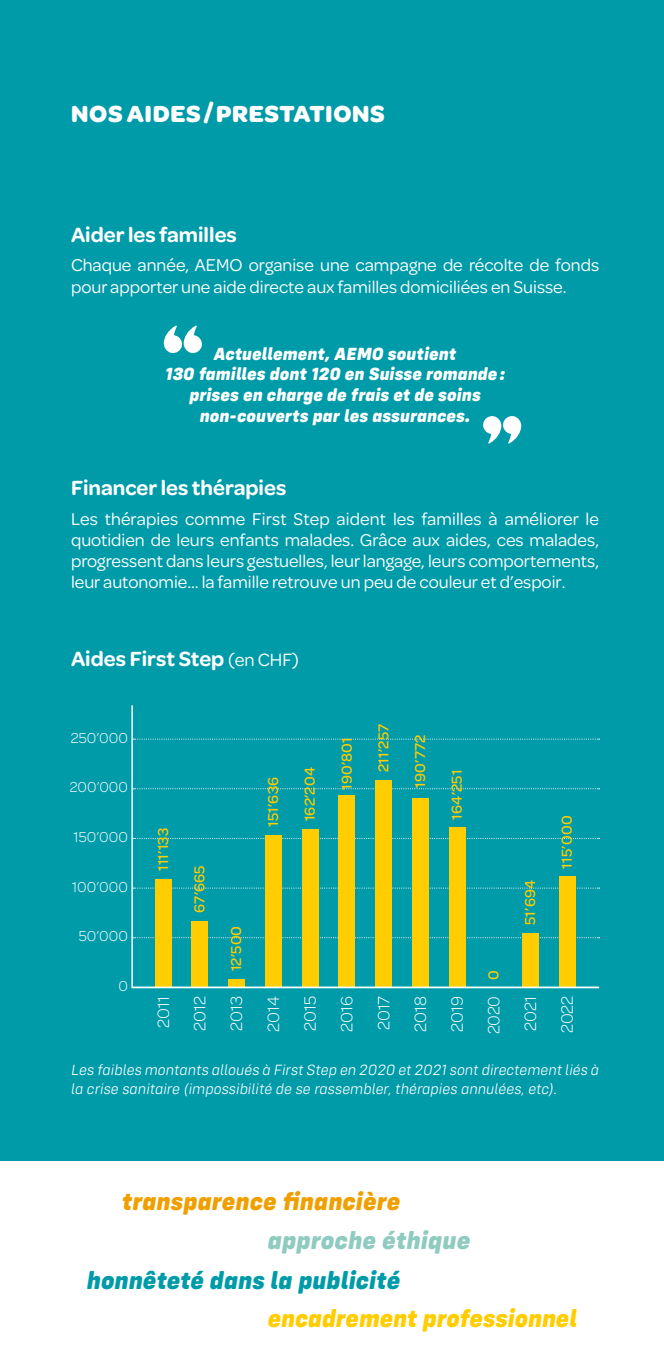
<style>
.page{position:relative;width:664px;height:1361px;background:#fff}
.page>*{position:absolute;margin:0;border:0;box-sizing:border-box;transform-origin:0 0}
.t1{font:italic 800 25.65px "Config Rounded";letter-spacing:-.005em;color:#ffcd00}
.t2{font:italic 800 25.65px "Config Rounded";color:#009ba9}
.t3{font:italic 800 25.65px "Config Rounded";letter-spacing:.005em;color:#efa000}
.t4{font:italic 800 25.65px "Config Rounded";letter-spacing:.005em;color:#90cbc2}
.t5{font:700 24.75px "Omnes";letter-spacing:.025em;color:#fff}
.t6{font:600 21.9px "Omnes";color:#fff}
.t7{font:18.3px/21.1px "Omnes";color:#fff}
.t8{font:italic 800 18.3px/20.9px "Config Rounded";color:#fff;text-align:center}
.t9{font:300 17.55px "Omnes";color:#fff}
.t10{font:italic 300 15.3px/18.8px "Config Rounded";color:#fff}
.t11{font:500 15.3px "Omnes";letter-spacing:.01em;color:#ffcd00}
.t12{font:300 15.3px "Omnes";color:#fff}
.s1{font-weight:400;font-size:18.9px}
.s2{font-weight:500;font-size:15.3px;color:#ffcd00}
</style>
<div class="page">
<div style="left:0;top:0;width:663px;height:1160px;background:#009ba9"></div>
<svg style="left:483px;top:416px;width:38px;height:28px"></svg>
<svg style="left:163px;top:325px;width:39px;height:29px"></svg>
<svg style="left:133px;top:937px;width:466px;height:1px"></svg>
<svg style="left:133px;top:887px;width:466px;height:1px"></svg>
<svg style="left:133px;top:838px;width:466px;height:1px"></svg>
<svg style="left:133px;top:788px;width:466px;height:1px"></svg>
<svg style="left:133px;top:738px;width:466px;height:1px"></svg>
<hr style="left:131px;top:705px;width:2px;height:283px;background:#fff">
<div style="left:522px;top:933px;width:16px;height:54px;background:#ffcd00"></div>
<div style="left:448px;top:828px;width:17px;height:159px;background:#ffcd00"></div>
<div style="left:412px;top:798px;width:16px;height:189px;background:#ffcd00"></div>
<div style="left:375px;top:780px;width:17px;height:207px;background:#ffcd00"></div>
<div style="left:338px;top:796px;width:17px;height:191px;background:#ffcd00"></div>
<div style="left:302px;top:829px;width:16px;height:158px;background:#ffcd00"></div>
<div style="left:265px;top:835px;width:16px;height:152px;background:#ffcd00"></div>
<div style="left:228px;top:979px;width:17px;height:8px;background:#ffcd00"></div>
<div style="left:191px;top:921px;width:17px;height:66px;background:#ffcd00"></div>
<div style="left:155px;top:879px;width:17px;height:108px;background:#ffcd00"></div>
<div style="left:558px;top:877px;width:17px;height:110px;background:#ffcd00"></div>
<hr style="left:133px;top:986px;width:465px;height:2px;background:#fff">
<h2 class="t5" style="left:71px;top:96px;width:315px">NOS AIDES / PRESTATIONS</h2>
<p class="t6" style="left:71px;top:219px;width:167px">Aider les familles</p>
<p class="t7" style="left:71px;top:254px;width:529px">Chaque année, AEMO organise une campagne de récolte de fonds pour apporter une aide directe aux familles domiciliées en Suisse.</p>
<p class="t8" style="left:165px;top:343px;width:341px">Actuellement, AEMO soutient<br>130 familles dont 120 en Suisse romande: prises en charge de frais et de soins non-couverts par les assurances.</p>
<p class="t6" style="left:71px;top:473px;width:217px">Financer les thérapies</p>
<p class="t7" style="left:71px;top:507px;width:529px;text-align:justify">Les thérapies comme First Step aident les familles à améliorer le quotidien de leurs enfants malades. Grâce aux aides, ces malades, progressent dans leurs gestuelles, leur langage, leurs comportements, leur autonomie… la famille retrouve un peu de couleur et d’espoir.</p>
<p class="t6" style="left:71px;top:643px;width:229px">Aides First Step <span class="s1">(en CHF)</span></p>
<p class="t12" style="left:71px;top:727px;width:59px">250’000</p>
<p class="t12" style="left:70px;top:777px;width:60px">200’000</p>
<p class="t12" style="left:74px;top:827px;width:56px">150’000</p>
<p class="t12" style="left:72px;top:876px;width:57px">100’000</p>
<p class="t12" style="left:79px;top:926px;width:51px">50’000</p>
<p class="t12" style="left:118px;top:975px;width:11px">0</p>
<p class="t11" style="left:153px;top:871px;width:45px;rotate:-90deg">111’133</p>
<p class="t11" style="left:189px;top:912px;width:49px;rotate:-90deg">67’665</p>
<p class="t9" style="left:152px;top:1027px;width:33px;rotate:-90deg">2011</p>
<p class="t9" style="left:188px;top:1030px;width:36px;rotate:-90deg">2012</p>
<p class="t11" style="left:262px;top:827px;width:52px;rotate:-90deg">151’636</p>
<p class="t11" style="left:225px;top:971px;width:47px;rotate:-90deg">12’500</p>
<p class="t9" style="left:225px;top:1030px;width:36px;rotate:-90deg">2013</p>
<p class="t9" style="left:261px;top:1031px;width:37px;rotate:-90deg">2014</p>
<p class="t11" style="left:299px;top:821px;width:56px;rotate:-90deg">162’204</p>
<p class="t11" style="left:336px;top:790px;width:54px;rotate:-90deg">190’801</p>
<p class="t9" style="left:298px;top:1031px;width:36px;rotate:-90deg">2015</p>
<p class="t9" style="left:335px;top:1031px;width:37px;rotate:-90deg">2016</p>
<p class="t11" style="left:373px;top:772px;width:50px;rotate:-90deg">211’257</p>
<p class="t11" style="left:409px;top:787px;width:55px;rotate:-90deg">190’772</p>
<p class="t9" style="left:372px;top:1030px;width:36px;rotate:-90deg">2017</p>
<p class="t9" style="left:408px;top:1031px;width:37px;rotate:-90deg">2018</p>
<p class="t11" style="left:446px;top:819px;width:51px;rotate:-90deg">164’251</p>
<p class="t9" style="left:445px;top:1031px;width:37px;rotate:-90deg">2019</p>
<p class="t9" style="left:482px;top:1034px;width:66px;rotate:-90deg">2020 <span class="s2">0</span></p>
<p class="t11" style="left:519px;top:925px;width:47px;rotate:-90deg">51’694</p>
<p class="t9" style="left:518px;top:1030px;width:36px;rotate:-90deg">2021</p>
<p class="t11" style="left:556px;top:868px;width:54px;rotate:-90deg">115’000</p>
<p class="t9" style="left:555px;top:1033px;width:39px;rotate:-90deg">2022</p>
<p class="t10" style="left:71px;top:1060px;width:529px">Les faibles montants alloués à First Step en 2020 et 2021 sont directement liés à la crise sanitaire (impossibilité de se rassembler, thérapies annulées, etc).</p>
<h1 class="t3" style="left:122px;top:1186px;width:280px">transparence financière</h1>
<h1 class="t4" style="left:267px;top:1225px;width:204px">approche éthique</h1>
<h1 class="t2" style="left:87px;top:1264px;width:315px">honnêteté dans la publicité</h1>
<h1 class="t1" style="left:267px;top:1302px;width:311px">encadrement professionnel</h1>
</div>
